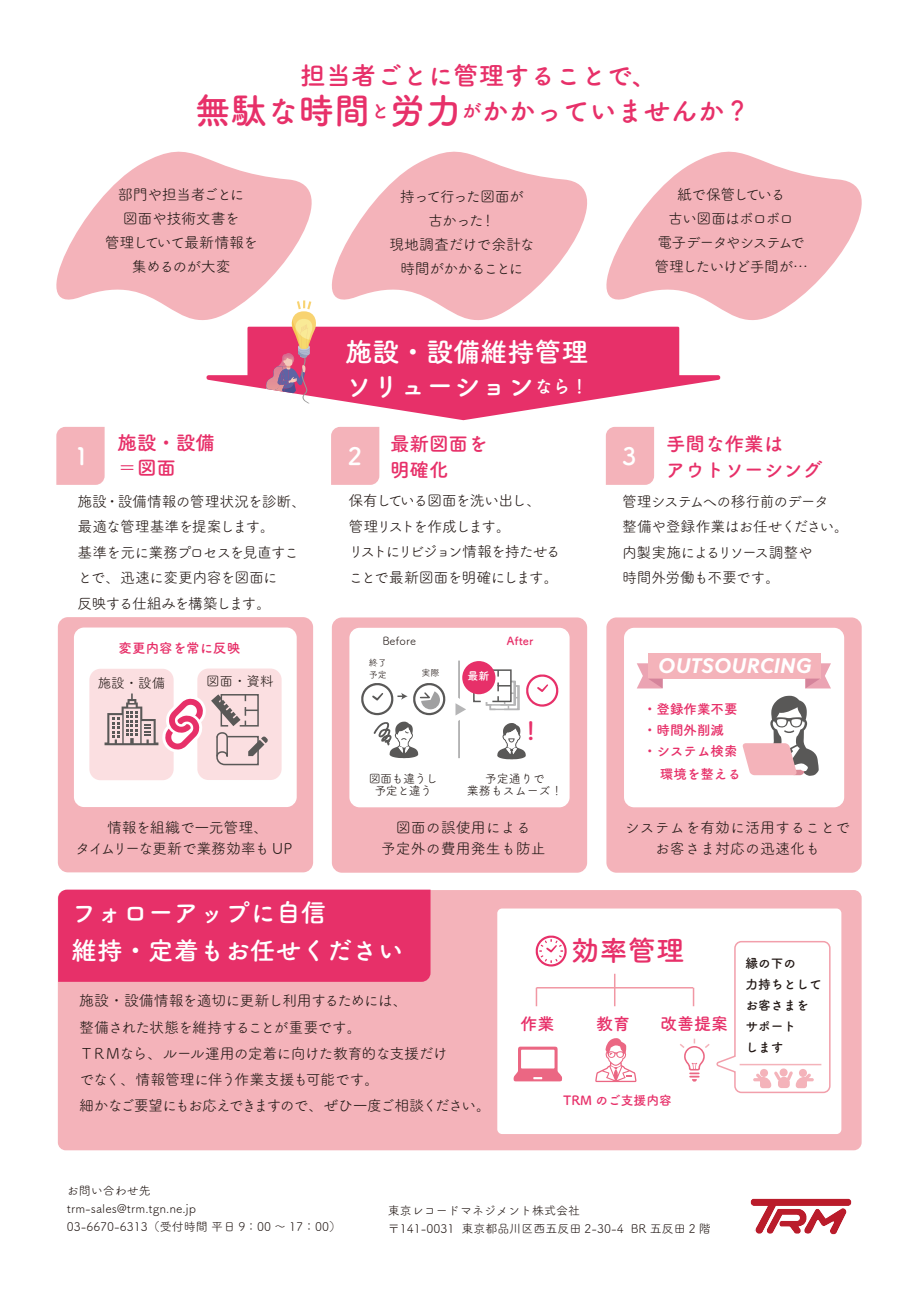
<style>
.page{position:relative;width:919px;height:1289px;background:#fff}
.page>*{position:absolute;margin:0;border:0;box-sizing:border-box;transform-origin:0 0}
.t1{font:28.35px "Tsuku A Rd Gothic Std B";color:#e73069}
.t2{font:27px "Tsuku A Rd Gothic Std B";color:#e73069}
.t3{font:27px/34.5px "Tsuku A Rd Gothic Std B";color:#fff}
.t4{font:25.5px/37.5px "Tsuku A Rd Gothic Std B";color:#fff}
.t5{font:25.5px "Tsuku A Rd Gothic Std B";color:#e73069}
.t6{font:25.2px "Tsuku A Rd Gothic Std B";color:#41b68a}
.t7{font:24px "Tsuku A Rd Gothic Std B";color:#fff}
.t8{font:italic 700 21px "Soleil";color:#fff}
.t9{font:19.5px/25.5px "Tsuku A Rd Gothic Std B";color:#e73069}
.t10{font:16.95px "Tsuku A Rd Gothic Std B";color:#e73069}
.t11{font:15px/25.5px "Tsuku A Rd Gothic Std R";letter-spacing:-.055em;color:#231916}
.t12{font:15px/25.5px "Tsuku A Rd Gothic Std R";letter-spacing:-.105em;color:#231916}
.t13{font:15px/21px "Tsuku A Rd Gothic Std R";color:#231916;text-align:center}
.t14{font:15px/24px "Tsuku A Rd Gothic Std R";letter-spacing:-.085em;color:#231916;text-align:center}
.t15{font:15px/21px "Tsuku A Rd Gothic Std R";letter-spacing:-.03em;color:#231916;text-align:center}
.t16{font:13.5px/21px "Tsuku A Rd Gothic Std B";color:#e73069}
.t17{font:13.5px "Tsuku A Rd Gothic Std R";color:#231916}
.t18{font:12.75px/21.1px "Tsuku A Rd Gothic Std B";color:#231916}
.t19{font:12.75px "Tsuku A Rd Gothic Std B";color:#e73069}
.t20{font:12px/18px "Tsuku A Rd Gothic Std R";color:#231916}
.t21{font:12px/12px "Tsuku A Rd Gothic Std R";letter-spacing:-.045em;color:#231916;text-align:center}
.t22{font:11.25px "Tsuku A Rd Gothic Std R";color:#231916}
.t23{font:11.25px "Tsuku A Rd Gothic Std B";color:#e73069}
.t24{font:10.95px "Tsuku A Rd Gothic Std B";color:#fff}
.t25{font:9px/12px "Tsuku A Rd Gothic Std R";color:#231916}
.s1{font-size:36px}
.s2{font-size:31.5px}
.s3{font-size:19.5px}
.s4{font-size:25.5px}
.s5{font-size:18px}
</style>
<div class="page">
<svg style="left:206px;top:344px;width:515px;height:76px"></svg>
<div style="left:58px;top:890px;width:803px;height:260px;background:#f4b3ba;border-radius:8px"></div>
<div style="left:58px;top:617px;width:255px;height:255px;background:#f4b3ba;border-radius:10px"></div>
<div style="left:332px;top:617px;width:255px;height:255px;background:#f4b3ba;border-radius:10px"></div>
<div style="left:606px;top:617px;width:255px;height:255px;background:#f4b3ba;border-radius:10px"></div>
<div style="left:624px;top:627px;width:220px;height:180px;background:#fff;border-radius:10px"></div>
<div style="left:349px;top:627px;width:220px;height:180px;background:#fff;border-radius:10px"></div>
<div style="left:74px;top:627px;width:223px;height:180px;background:#fff;border-radius:10px"></div>
<svg style="left:56px;top:151px;width:240px;height:193px;fill:#f4b3ba"></svg>
<svg style="left:296px;top:151px;width:275px;height:193px;fill:#f4b3ba"></svg>
<svg style="left:571px;top:151px;width:291px;height:193px;fill:#f4b3ba"></svg>
<div style="left:56px;top:427px;width:49px;height:58px;background:#f4b3ba"></div>
<div style="left:58px;top:889px;width:372px;height:92px;background:#e73069"></div>
<div style="left:331px;top:427px;width:48px;height:58px;background:#f4b3ba"></div>
<div style="left:605px;top:427px;width:49px;height:58px;background:#f4b3ba"></div>
<img style="left:750px;top:1198px;width:102px;height:37px">
<div style="left:89px;top:668px;width:85px;height:112px;background:#fbdfe1;border-radius:11px"></div>
<div style="left:197px;top:668px;width:84px;height:112px;background:#fbdfe1;border-radius:11px"></div>
<div style="left:497px;top:908px;width:344px;height:225px;background:#fff;border-radius:5px"></div>
<svg style="left:742px;top:695px;width:76px;height:80px"></svg>
<div style="left:648px;top:653px;width:172px;height:25px;background:#f4b3ba"></div>
<svg style="left:805px;top:663px;width:25px;height:25px"></svg>
<svg style="left:637px;top:663px;width:25px;height:25px"></svg>
<svg style="left:104px;top:691px;width:164px;height:75px"></svg>
<svg style="left:535px;top:935px;width:32px;height:31px"></svg>
<svg style="left:595px;top:1038px;width:42px;height:44px"></svg>
<svg style="left:513px;top:1046px;width:49px;height:35px"></svg>
<svg style="left:535px;top:988px;width:2px;height:18px"></svg>
<hr style="left:614px;top:973px;width:1px;height:33px;background:#f197a4">
<hr style="left:536px;top:987px;width:157px;height:1px;background:#f197a4">
<svg style="left:678px;top:941px;width:153px;height:152px"></svg>
<div style="left:462px;top:661px;width:33px;height:33px;background:#e73069;border-radius:50%"></div>
<hr style="left:458px;top:660px;width:2px;height:98px;background:#a0a0a1">
<svg style="left:361px;top:668px;width:198px;height:91px"></svg>
<h3 class="t5" style="left:300px;top:56px;width:358px">担当者ごとに管理することで、</h3>
<h2 class="t2" style="left:195px;top:90px;width:556px"><span class="s1">無駄</span><span class="s2">な</span><span class="s1">時間</span><span class="s3">と</span><span class="s1">労力</span><span class="s3">が</span>かかっていませんか<span class="s4">？</span></h2>
<p class="t11" style="left:105px;top:182px;width:155px;line-height:24px;text-align:center">部門や担当者ごとに<br>図面や技術文書を<br>管理していて最新情報を集めるのが大変</p>
<p class="t11" style="left:389px;top:184px;width:147px;line-height:24px;text-align:center">持って行った図面が<br>古かった！<br>現地調査だけで余計な時間がかかることに</p>
<p class="t14" style="left:654px;top:181px;width:155px">紙で保管している<br>古い図面はボロボロ<br>電子データやシステムで管理したいけど手間が…</p>
<h2 class="t3" style="left:345px;top:333px;width:244px">施設・設備維持管理ソリューション<span class="s5">なら！</span></h2>
<h3 class="t9" style="left:117px;top:428px;width:99px">施設・設備＝図面</h3>
<h3 class="t9" style="left:390px;top:430px;width:99px">最新図面を明確化</h3>
<h3 class="t7" style="left:74px;top:437px;width:16px">1</h3>
<h3 class="t7" style="left:348px;top:437px;width:16px">2</h3>
<h3 class="t7" style="left:622px;top:437px;width:16px">3</h3>
<h3 class="t9" style="left:666px;top:430px;width:157px">手間な作業は<br>アウトソーシング</h3>
<p class="t11" style="left:77px;top:487px;width:230px">施設・設備情報の管理状況を診断、最適な管理基準を提案します。<br>基準を元に業務プロセスを見直すことで、迅速に変更内容を図面に<br>反映する仕組みを構築します。</p>
<p class="t12" style="left:348px;top:487px;width:214px">保有している図面を洗い出し、<br>管理リストを作成します。<br>リストにリビジョン情報を持たせることで最新図面を明確にします。</p>
<p class="t11" style="left:343px;top:512px;width:31px">　　</p>
<p class="t16" style="left:119px;top:637px;width:123px">変更内容を常に反映</p>
<p class="t22" style="left:382px;top:632px;width:35px">Before</p>
<p class="t23" style="left:507px;top:632px;width:28px">After</p>
<p class="t17" style="left:98px;top:673px;width:69px">施設・設備</p>
<p class="t17" style="left:206px;top:671px;width:69px">図面・資料</p>
<p class="t25" style="left:368px;top:656px;width:19px">終了予定</p>
<p class="t25" style="left:421px;top:666px;width:19px">実際</p>
<p class="t24" style="left:467px;top:667px;width:23px">最新</p>
<h3 class="t6" style="left:526px;top:710px;width:11px">!</h3>
<p class="t21" style="left:368px;top:772px;width:71px">図面も違うし予定と違う</p>
<p class="t20" style="left:466px;top:772px;width:97px;line-height:12px;text-align:center">予定通りで<br>業務もスムーズ！</p>
<p class="t15" style="left:76px;top:815px;width:218px">情報を組織で一元管理、<br>タイムリーな更新で業務効率も UP</p>
<p class="t13" style="left:381px;top:815px;width:166px">図面の誤使用による<br>予定外の費用発生も防止</p>
<p class="t11" style="left:622px;top:487px;width:228px">管理システムへの移行前のデータ<br>整備や登録作業はお任せください。内製実施によるリソース調整や<br>時間外労働も不要です。</p>
<h3 class="t8" style="left:658px;top:650px;width:155px">OUTSOURCING</h3>
<p class="t16" style="left:643px;top:697px;width:96px">・登録作業不要・時間外削減・システム検索</p>
<p class="t16" style="left:646px;top:763px;width:96px">　環境を整える</p>
<p class="t13" style="left:625px;top:815px;width:226px">システムを有効に活用することでお客さま対応の迅速化も</p>
<h3 class="t4" style="left:72px;top:892px;width:333px">フォローアップに自信<br>維持・定着もお任せください</h3>
<p class="t11" style="left:79px;top:986px;width:413px;line-height:26.2px">施設・設備情報を適切に更新し利用するためには、<br>整備された状態を維持することが重要です。<br>ＴＲＭなら、ルール運用の定着に向けた教育的な支援だけ<br>でなく、情報管理に伴う作業支援も可能です。<br>細かなご要望にもお応えできますので、ぜひ一度ご相談ください。</p>
<h1 class="t1" style="left:571px;top:928px;width:115px">効率管理</h1>
<p class="t10" style="left:520px;top:1009px;width:35px">作業</p>
<p class="t10" style="left:596px;top:1009px;width:35px">教育</p>
<p class="t10" style="left:660px;top:1010px;width:69px">改善提案</p>
<p class="t19" style="left:563px;top:1090px;width:110px">TRM のご支援内容</p>
<p class="t18" style="left:745px;top:951px;width:78px">縁の下の<br>力持ちとしてお客さまをサポート<br>します</p>
<p class="t20" style="left:67px;top:1180px;width:276px">お問い合わせ先　<br>trm-sales@trm.tgn.ne.jp<br>03-6670-6313（受付時間 平日 9：00 ～ 17：00）</p>
<p class="t20" style="left:388px;top:1200px;width:324px">東京レコードマネジメント株式会社<br>〒141-0031 東京都品川区西五反田 2-30-4 BR 五反田 2 階</p>
</div>
